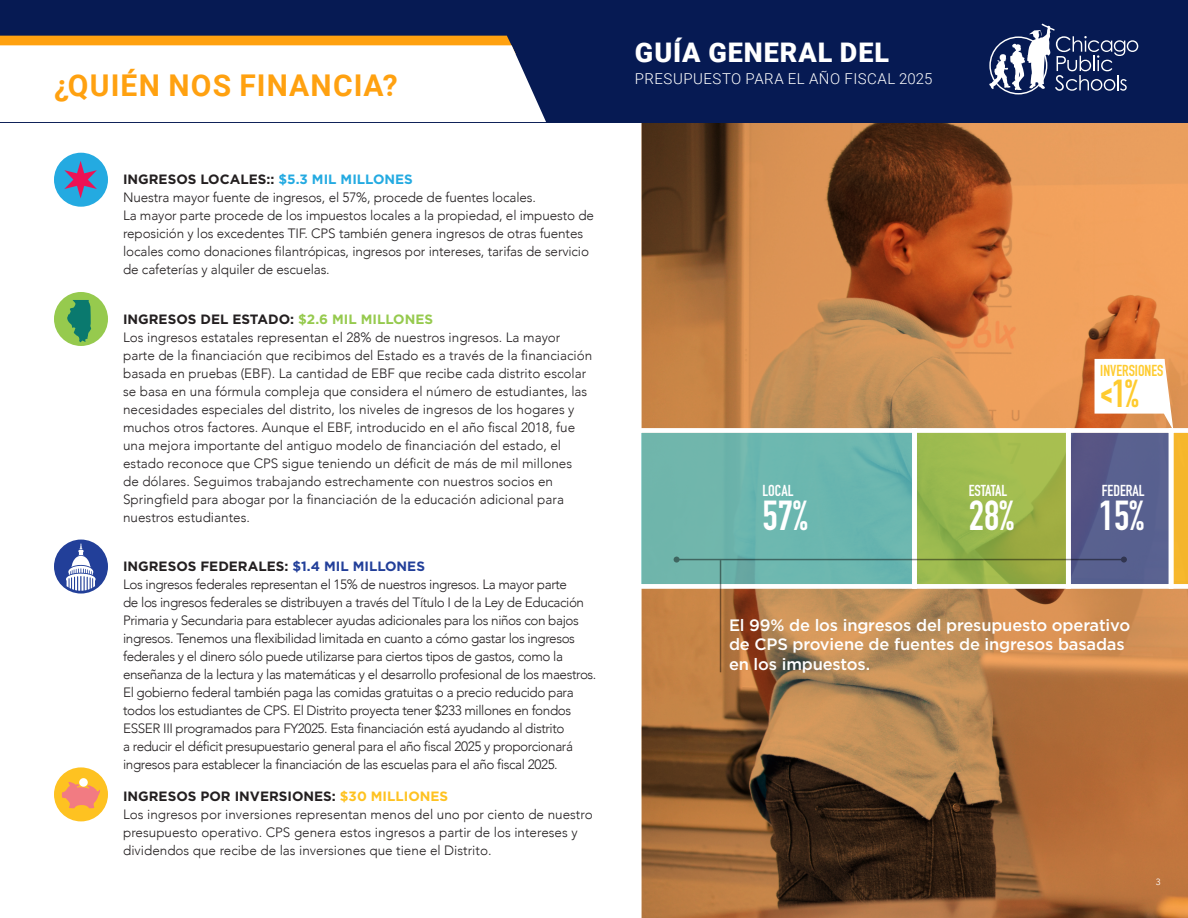
<style>
.page{position:relative;width:1188px;height:918px;background:#fff}
.page>*{position:absolute;margin:0;border:0;box-sizing:border-box;transform-origin:0 0}
.t1{font:700 41.25px "DIN Condensed";color:#fff}
.t2{font:700 38.4px "DIN Condensed";color:#fecb2f}
.H2_-_Headline{font:700 30px "Roboto";letter-spacing:.04em;color:#ffa110}
.t3{font:900 27px "Roboto";letter-spacing:.035em;color:#fff}
.t4{font:500 16.5px/19.5px "Gotham";letter-spacing:-.01em;color:#fff}
.t5{font:700 15.6px "DIN Condensed";color:#fff}
.t6{font:700 15.6px "DIN Condensed";color:#fecb2f}
.t7{font:700 15.6px "DIN Condensed";letter-spacing:-.025em;color:#fff}
.t8{font:300 15px "Roboto";letter-spacing:.035em;color:#fff}
.t9{font:300 13.5px/18px "Avenir";letter-spacing:-.01em;color:#231f20}
.t10{font:300 13.5px/18px "Avenir";letter-spacing:-.03em;color:#231f20}
.t11{font:700 13.5px "Gotham";color:#231f20}
.B2_-_Body{font:9px "Avenir";color:#fff}
.s1{color:#24aae1}
.s2{color:#96ca4e}
.s3{color:#223f99}
.s4{color:#fec221}
.s5{font-family:"Gotham";font-weight:900;font-size:27px}
</style>
<div class="page">
<svg style="left:637px;top:122px;width:551px;height:796px;background:#ad7241"></svg>
<div style="left:637px;top:428px;width:280px;height:161px;background:#6db6af"></div>
<svg style="left:1066px;top:428px;width:107px;height:161px;background:#5f608d"></svg>
<svg style="left:917px;top:433px;width:149px;height:151px;background:#9bb54b"></svg>
<div style="left:637px;top:428px;width:280px;height:161px;border:4px solid #fff"></div>
<div style="left:912px;top:428px;width:159px;height:161px;border:4px solid #fff"></div>
<hr style="left:720px;top:560px;width:1px;height:112px;background:#231f20">
<hr style="left:677px;top:559px;width:447px;height:1px;background:#231f20">
<svg style="left:674px;top:557px;width:6px;height:6px"></svg>
<svg style="left:1095px;top:359px;width:93px;height:230px"></svg>
<div style="left:0;top:0;width:1188px;height:122px;background:#061a53"></div>
<svg style="left:0;top:36px;width:546px;height:86px;background:#f6ede0"></svg>
<svg style="left:989px;top:24px;width:149px;height:70px"></svg>
<div style="left:54px;top:767px;width:54px;height:54px;background:#fec221;border-radius:50%"></div>
<div style="left:79px;top:778px;width:9px;height:9px;background:#fff;border-radius:50%"></div>
<svg style="left:62px;top:782px;width:38px;height:26px"></svg>
<div style="left:54px;top:292px;width:54px;height:54px;background:#96ca4e;border-radius:50%"></div>
<svg style="left:67px;top:300px;width:24px;height:42px"></svg>
<div style="left:54px;top:153px;width:54px;height:54px;background:#24aae1;border-radius:50%"></div>
<svg style="left:64px;top:161px;width:33px;height:37px"></svg>
<div style="left:54px;top:540px;width:54px;height:54px;background:#223f99;border-radius:50%"></div>
<svg style="left:66px;top:543px;width:30px;height:48px"></svg>
<p class="H2_-_Headline" style="left:54px;top:65px;width:345px">¿QUIÉN NOS FINANCIA?</p>
<p class="t11" style="left:123px;top:170px;width:291px">INGRESOS LOCALES:: <span class="s1">$5.3 MIL MILLONES</span></p>
<p class="t9" style="left:123px;top:188px;width:414px">Nuestra mayor fuente de ingresos, el 57%, procede de fuentes locales.</p>
<p class="t9" style="left:123px;top:206px;width:472px">La mayor parte procede de los impuestos locales a la propiedad, el impuesto de reposición y los excedentes TIF. CPS también genera ingresos de otras fuentes locales como donaciones filantrópicas, ingresos por intereses, tarifas de servicio de cafeterías y alquiler de escuelas.</p>
<p class="t11" style="left:123px;top:310px;width:311px">INGRESOS DEL ESTADO: <span class="s2">$2.6 MIL MILLONES</span></p>
<p class="t9" style="left:123px;top:328px;width:471px">Los ingresos estatales representan el 28% de nuestros ingresos. La mayor parte de la financiación que recibimos del Estado es a través de la financiación basada en pruebas (EBF). La cantidad de EBF que recibe cada distrito escolar se basa en una fórmula compleja que considera el número de estudiantes, las necesidades especiales del distrito, los niveles de ingresos de los hogares y muchos otros factores. Aunque el EBF, introducido en el año fiscal 2018, fue una mejora importante del antiguo modelo de financiación del estado, el estado reconoce que CPS sigue teniendo un déficit de más de mil millones<br>de dólares. Seguimos trabajando estrechamente con nuestros socios en Springfield para abogar por la financiación de la educación adicional para nuestros estudiantes.</p>
<p class="t11" style="left:123px;top:557px;width:303px">INGRESOS FEDERALES: <span class="s3">$1.4 MIL MILLONES</span></p>
<p class="t10" style="left:123px;top:575px;width:475px">Los ingresos federales representan el 15% de nuestros ingresos. La mayor parte<br>de los ingresos federales se distribuyen a través del Título I de la Ley de Educación Primaria y Secundaria para establecer ayudas adicionales para los niños con bajos ingresos. Tenemos una flexibilidad limitada en cuanto a cómo gastar los ingresos federales y el dinero sólo puede utilizarse para ciertos tipos de gastos, como la enseñanza de la lectura y las matemáticas y el desarrollo profesional de los maestros.<br>El gobierno federal también paga las comidas gratuitas o a precio reducido para todos los estudiantes de CPS. El Distrito proyecta tener $233 millones en fondos ESSER III programados para FY2025. Esta financiación está ayudando al distrito<br>a reducir el déficit presupuestario general para el año fiscal 2025 y proporcionará ingresos para establecer la financiación de las escuelas para el año fiscal 2025.</p>
<p class="t11" style="left:123px;top:787px;width:327px">INGRESOS POR INVERSIONES: <span class="s4">$30 MILLIONES</span></p>
<p class="t9" style="left:123px;top:805px;width:471px">Los ingresos por inversiones representan menos del uno por ciento de nuestro presupuesto operativo. CPS genera estos ingresos a partir de los intereses y dividendos que recibe de las inversiones que tiene el Distrito.</p>
<p class="t3" style="left:635px;top:33px;width:256px">GUÍA GENERAL DEL</p>
<p class="t8" style="left:635px;top:68px;width:299px">PRESUPUESTO PARA EL AÑO FISCAL 2025</p>
<p class="t5" style="left:762px;top:480px;width:33px">LOCAL</p>
<p class="t1" style="left:762px;top:488px;width:47px">57%</p>
<p class="t7" style="left:969px;top:480px;width:40px">ESTATAL</p>
<p class="t1" style="left:969px;top:488px;width:47px">28%</p>
<p class="t6" style="left:1100px;top:360px;width:65px">INVERSIONES</p>
<p class="t2" style="left:1100px;top:368px;width:40px"><span class="s5">&lt;</span>1%</p>
<p class="t5" style="left:1102px;top:480px;width:44px">FEDERAL</p>
<p class="t1" style="left:1099px;top:488px;width:47px">15%</p>
<p class="t4" style="left:729px;top:615px;width:403px">El 99% de los ingresos del presupuesto operativo de CPS proviene de fuentes de ingresos basadas en los impuestos.</p>
<p class="B2_-_Body" style="left:1156px;top:876px;width:7px">3</p>
</div>
